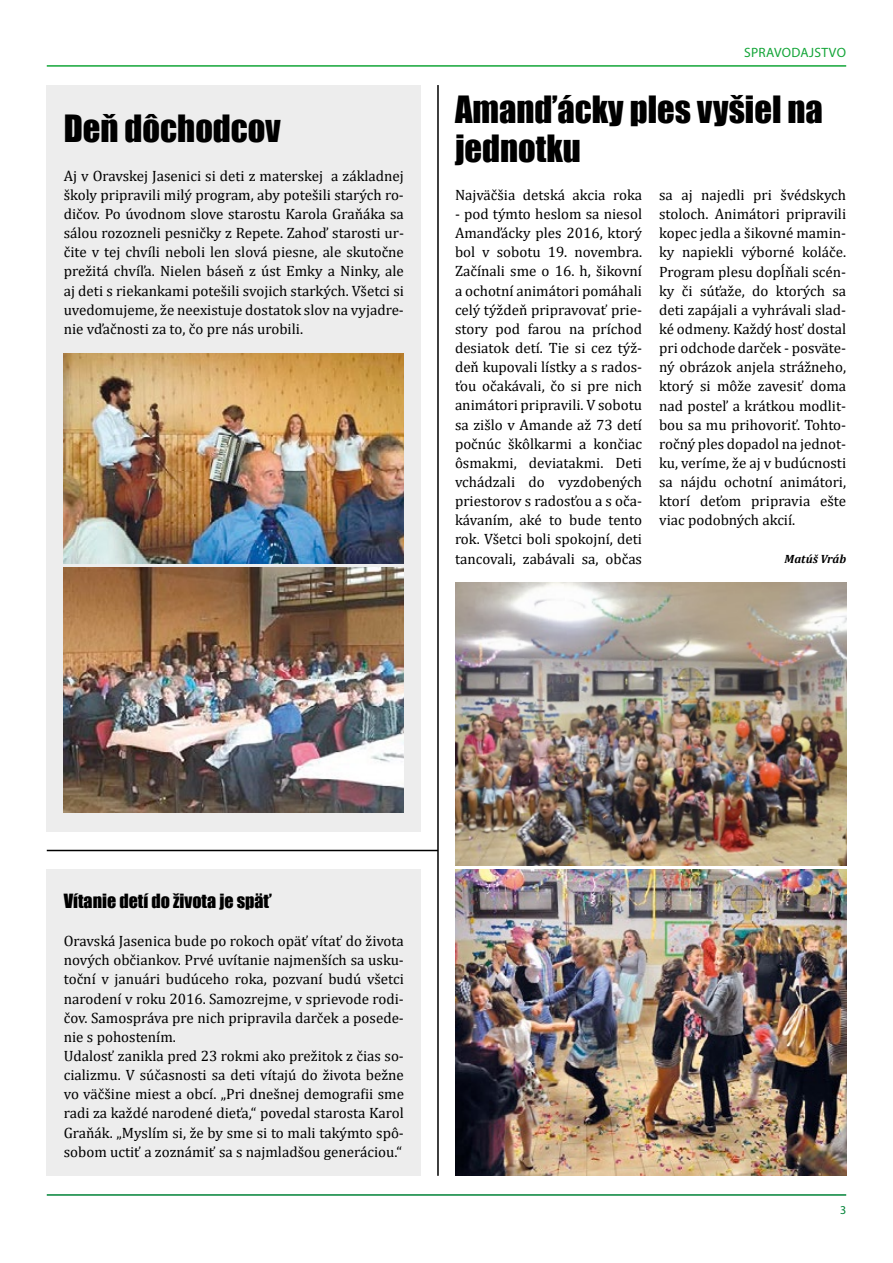
<style>
.page{position:relative;width:893px;height:1263px;background:#fff}
.page>*{position:absolute;margin:0;border:0;box-sizing:border-box;transform-origin:0 0}
.t1{font:34.5px/38.2px "Impact";color:#000}
.t2{font:18px "Impact";color:#000}
.t3{font:15px/19.2px "Cambria";color:#000;text-align:justify}
.t4{font:13.5px "Myriad Pro";letter-spacing:.02em;color:#13a538}
.t5{font:italic 700 12px "Cambria";color:#000}
.t6{font:12px "Myriad Pro";color:#008237}
</style>
<div class="page">
<hr style="left:47px;top:65px;width:799px;height:2px;background:#13a538">
<hr style="left:47px;top:1194px;width:799px;height:2px;background:#008237">
<div style="left:47px;top:85px;width:374px;height:746px;background:#ededed"></div>
<img style="left:455px;top:870px;width:391px;height:306px">
<img style="left:455px;top:583px;width:391px;height:282px">
<img style="left:64px;top:568px;width:340px;height:244px">
<img style="left:64px;top:353px;width:340px;height:210px">
<div style="left:47px;top:870px;width:374px;height:306px;background:#ededed"></div>
<hr style="left:437px;top:85px;width:2px;height:1091px;background:#000">
<hr style="left:47px;top:850px;width:391px;height:1px;background:#000">
<h1 class="t1" style="left:64px;top:109px;width:218px">Deň dôchodcov</h1>
<p class="t3" style="left:64px;top:166px;width:342px">Aj v Oravskej Jasenici si deti z materskej a základnej školy pripravili milý program, aby potešili starých ro&shy;dičov. Po úvodnom slove starostu Karola Graňáka sa sálou rozozneli pesničky z Repete. Zahoď starosti ur&shy;čite v tej chvíli neboli len slová piesne, ale skutočne prežitá chvíľa. Nielen báseň z úst Emky a Ninky, ale aj deti s riekankami potešili svojich starkých. Všetci si uvedomujeme, že neexistuje dostatok slov na vyjadre&shy;nie vďačnosti za to, čo pre nás urobili.</p>
<p class="t4" style="left:744px;top:44px;width:103px">SPRAVODAJSTVO</p>
<h1 class="t1" style="left:455px;top:90px;width:369px">Amanďácky ples vyšiel na jednotku</h1>
<p class="t3" style="left:455px;top:185px;width:189px">Najväčšia detská akcia roka</p>
<p class="t3" style="left:455px;top:204px;width:189px">- pod týmto heslom sa niesol Amanďácky ples 2016, ktorý bol v sobotu 19. novembra.<br>Začínali sme o 16. h, šikovní a ochotní animátori pomáhali celý týždeň pripravovať prie&shy;story pod farou na príchod desiatok detí. Tie si cez týž&shy;deň kupovali lístky a s rados&shy;ťou očakávali, čo si pre nich animátori pripravili. V sobotu sa zišlo v Amande až 73 detí počnúc škôlkarmi a končiac ôsmakmi, deviatakmi. Deti vchádzali do vyzdobených priestorov s radosťou a s oča&shy;kávaním, aké to bude tento rok. Všetci boli spokojní, deti tancovali, zabávali sa, občas</p>
<p class="t3" style="left:659px;top:185px;width:189px">sa aj najedli pri švédskych stoloch. Animátori pripravili kopec jedla a šikovné mamin&shy;ky napiekli výborné koláče.<br>Program plesu dopĺňali scén&shy;ky či súťaže, do ktorých sa deti zapájali a vyhrávali slad&shy;ké odmeny. Každý hosť dostal pri odchode darček - posväte&shy;ný obrázok anjela strážneho, ktorý si môže zavesiť doma nad posteľ a krátkou modlit&shy;bou sa mu prihovoriť. Tohto&shy;ročný ples dopadol na jednot&shy;ku, veríme, že aj v budúcnosti sa nájdu ochotní animátori, ktorí deťom pripravia ešte viac podobných akcií.</p>
<p class="t5" style="left:785px;top:551px;width:63px">Matúš Vráb</p>
<p class="t2" style="left:64px;top:887px;width:210px">Vítanie detí do života je späť</p>
<p class="t3" style="left:64px;top:931px;width:342px;text-align:left">Oravská Jasenica bude po rokoch opäť vítať do života nových občiankov. Prvé uvítanie najmenších sa usku&shy;toční v januári budúceho roka, pozvaní budú všetci narodení v roku 2016. Samozrejme, v sprievode rodi&shy;čov. Samospráva pre nich pripravila darček a posede&shy;nie s pohostením.<br>Udalosť zanikla pred 23 rokmi ako prežitok z čias so&shy;cializmu. V súčasnosti sa deti vítajú do života bežne vo väčšine miest a obcí. „Pri dnešnej demografii sme radi za každé narodené dieťa,“ povedal starosta Karol Graňák. „Myslím si, že by sme si to mali takýmto spô&shy;sobom uctiť a zoznámiť sa s najmladšou generáciou.“</p>
<p class="t6" style="left:840px;top:1203px;width:8px">3</p>
</div>
